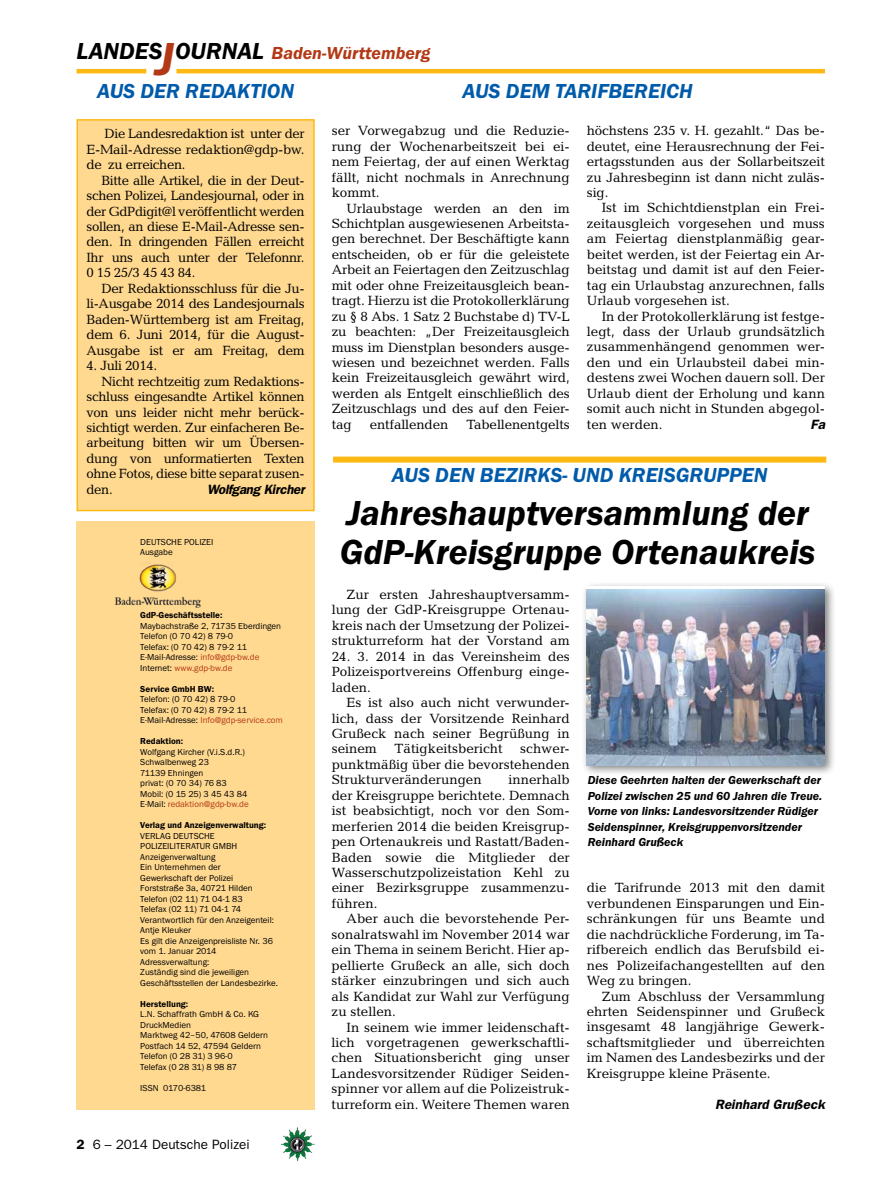
<style>
.page{position:relative;width:893px;height:1191px;background:#fff}
.page>*{position:absolute;margin:0;border:0;box-sizing:border-box;transform-origin:0 0}
.t1{font:italic 600 36px/39px "Franklin Gothic Itc T";color:#000}
.t2{font:italic 600 21px "Franklin Gothic Itc T";color:#005baa}
.t3{font:italic 600 18px "Franklin Gothic Itc T";color:#b33916}
.t4{font:13.5px/15.5px "Candida";color:#000;text-align:justify}
.t5{font:13.5px "Candida";letter-spacing:-.025em;color:#000}
.t6{font:13.5px "Franklin Gothic";color:#000}
.t7{font:italic 600 13.5px "Franklin Gothic";color:#000}
.t8{font:italic 600 13.5px "Franklin Gothic";letter-spacing:-.02em;color:#000}
.t9{font:italic 600 12px/15.5px "Franklin Gothic Itc T";color:#000}
.t10{font:9px/10.5px "Franklin Gothic Itc T";color:#000}
.t11{font:600 9px "Franklin Gothic Itc T";color:#000}
.s1{font-size:24px;color:#000}
.s2{font-size:48px}
.s3{color:#b33916}
.s4{font-weight:600}
</style>
<div class="page">
<hr style="left:77px;top:69px;width:69px;height:4px;background:#fdb913">
<hr style="left:176px;top:69px;width:649px;height:4px;background:#fdb913">
<img style="left:281px;top:1128px;width:16px;height:24px">
<div style="left:77px;top:521px;width:238px;height:589px;background:#ffd990"></div>
<img style="left:115px;top:564px;width:86px;height:44px">
<div style="left:77px;top:120px;width:237px;height:390px;background:#ffd990"></div>
<div style="left:77px;top:119px;width:238px;height:392px;border:2px solid #fdb913"></div>
<div style="left:333px;top:456px;width:493px;height:6px;background:#fdb913"></div>
<div style="left:582px;top:581px;width:254px;height:195px;background:#000;opacity:.5"></div>
<img style="left:587px;top:589px;width:238px;height:176px">
<h3 class="t3" style="left:77px;top:42px;width:356px"><span class="s1">LANDES</span><span class="s2">J</span><span class="s1">OURNAL</span> Baden-Württemberg</h3>
<h2 class="t2" style="left:97px;top:79px;width:14px">aus</h2>
<h2 class="t2" style="left:140px;top:79px;width:14px">der</h2>
<h2 class="t2" style="left:185px;top:79px;width:14px">reda</h2>
<h2 class="t2" style="left:237px;top:79px;width:44px">ktion</h2>
<h2 class="t2" style="left:463px;top:79px;width:232px">Aus dem Tarifbereich</h2>
<p class="t4" style="left:87px;top:126px;width:220px;text-indent:18px">Die Landesredaktion ist unter der E-Mail-Adresse redaktion@gdp-bw. de zu erreichen.</p>
<p class="t4" style="left:87px;top:172px;width:220px;text-indent:15px">Bitte alle Artikel, die in der Deut&shy;schen Polizei, Landesjournal, oder in der GdPdigit@l veröffentlicht werden sollen, an diese E-Mail-Adresse sen&shy;den. In dringenden Fällen erreicht Ihr uns auch unter der Telefonnr.<br>0 15 25/3 45 43 84.</p>
<p class="t4" style="left:87px;top:280px;width:220px;text-indent:15px">Der Redaktionsschluss für die Ju&shy;li-Ausgabe 2014 des Landesjournals Baden-Württemberg ist am Freitag, dem 6. Juni 2014, für die August-Ausgabe ist er am Freitag, dem</p>
<p class="t5" style="left:87px;top:358px;width:72px">4. Juli 2014.</p>
<p class="t5" style="left:101px;top:373px;width:205px">Nicht rechtzeitig zum Redaktions-</p>
<p class="t5" style="left:87px;top:389px;width:220px">schluss eingesandte Artikel können</p>
<p class="t5" style="left:87px;top:404px;width:220px">von uns leider nicht mehr berück-</p>
<p class="t5" style="left:87px;top:420px;width:220px">sichtigt werden. Zur einfacheren Be-</p>
<p class="t5" style="left:87px;top:435px;width:220px">arbeitung bitten wir um Übersen-</p>
<p class="t5" style="left:87px;top:450px;width:220px">dung von unformatierten Texten</p>
<p class="t5" style="left:87px;top:466px;width:220px">ohne Fotos, diese bitte separat zusen-</p>
<p class="t4" style="left:87px;top:481px;width:28px">den.</p>
<p class="t8" style="left:207px;top:481px;width:99px">Wolfgang Kircher</p>
<p class="t10" style="left:140px;top:536px;width:75px">DEUTSCHE POLIZEI<br>Ausgabe</p>
<p class="t11" style="left:140px;top:610px;width:84px">GdP-Geschäftsstelle:</p>
<p class="t10" style="left:140px;top:620px;width:142px">Maybachstraße 2, 71735 Eberdingen<br>Telefon (0 70 42) 8 79-0<br>Telefax: (0 70 42) 8 79-2 11<br>E-Mail-Adresse: <span class="s3">info@gdp-bw.de<br></span>Internet: <span class="s3">www.gdp-bw.de</span></p>
<p class="t11" style="left:140px;top:683px;width:75px">Service GmbH BW:</p>
<p class="t10" style="left:140px;top:694px;width:144px">Telefon: (0 70 42) 8 79-0<br>Telefax: (0 70 42) 8 79-2 11<br>E-Mail-Adresse: <span class="s3">Info@gdp-service.com</span></p>
<p class="t11" style="left:140px;top:736px;width:44px">Redaktion:</p>
<p class="t10" style="left:140px;top:746px;width:110px">Wolfgang Kircher (V.i.S.d.R.)<br>Schwalbenweg 23<br>71139 Ehningen<br>privat: (0 70 34) 76 83<br>Mobil: (0 15 25) 3 45 43 84<br>E-Mail: <span class="s3">redaktion@gdp-bw.de</span></p>
<p class="t11" style="left:140px;top:820px;width:127px">Verlag und Anzeigenverwaltung:</p>
<p class="t10" style="left:140px;top:830px;width:139px">VERLAG DEUTSCHE<br>POLIZEILITERATUR GMBH<br>Anzeigenverwaltung<br>Ein Unternehmen der<br>Gewerkschaft der Polizei<br>Forststraße 3a, 40721 Hilden<br>Telefon (02 11) 71 04-1 83<br>Telefax (02 11) 71 04-1 74<br>Verantwortlich für den Anzeigenteil:<br>Antje Kleuker<br>Es gilt die Anzeigenpreisliste Nr. 36 vom 1. Januar 2014<br>Adressverwaltung:<br>Zuständig sind die jeweiligen<br>Geschäftsstellen der Landesbezirke.</p>
<p class="t11" style="left:140px;top:998px;width:50px">Herstellung:</p>
<p class="t10" style="left:140px;top:1009px;width:129px">L.N. Schaffrath GmbH &amp; Co. KG<br>DruckMedien<br>Marktweg 42–50, 47608 Geldern<br>Postfach 14 52, 47594 Geldern<br>Telefon (0 28 31) 3 96-0<br>Telefax (0 28 31) 8 98 87</p>
<p class="t10" style="left:140px;top:1082px;width:67px">ISSN 0170-6381</p>
<p class="t6" style="left:77px;top:1136px;width:175px"><span class="s4">2</span> 6 – 2014 Deutsche Polizei</p>
<p class="t4" style="left:332px;top:123px;width:240px">ser Vorwegabzug und die Reduzie&shy;rung der Wochenarbeitszeit bei ei&shy;nem Feiertag, der auf einen Werktag fällt, nicht nochmals in Anrechnung kommt.</p>
<p class="t4" style="left:332px;top:200px;width:240px;text-indent:15px">Urlaubstage werden an den im Schichtplan ausgewiesenen Arbeitsta&shy;gen berechnet. Der Beschäftigte kann entscheiden, ob er für die geleistete Arbeit an Feiertagen den Zeitzuschlag mit oder ohne Freizeitausgleich bean&shy;tragt. Hierzu ist die Protokollerklärung zu § 8 Abs. 1 Satz 2 Buchstabe d) TV-L zu beachten: „Der Freizeitausgleich muss im Dienstplan besonders ausge&shy;wiesen und bezeichnet werden. Falls kein Freizeitausgleich gewährt wird, werden als Entgelt einschließlich des Zeitzuschlags und des auf den Feier&shy;tag</p>
<p class="t4" style="left:370px;top:416px;width:80px">entfallenden</p>
<p class="t4" style="left:466px;top:416px;width:105px">Tabellenentgelts</p>
<p class="t4" style="left:587px;top:123px;width:240px">höchstens 235 v. H. gezahlt.“ Das be&shy;deutet, eine Herausrechnung der Fei&shy;ertagsstunden aus der Sollarbeitszeit zu Jahresbeginn ist dann nicht zuläs&shy;sig.</p>
<p class="t4" style="left:587px;top:200px;width:240px;text-indent:15px">Ist im Schichtdienstplan ein Frei&shy;zeitausgleich vorgesehen und muss am Feiertag dienstplanmäßig gear&shy;beitet werden, ist der Feiertag ein Ar&shy;beitstag und damit ist auf den Feier&shy;tag ein Urlaubstag anzurechnen, falls Urlaub vorgesehen ist.</p>
<p class="t4" style="left:587px;top:308px;width:240px;text-indent:15px">In der Protokollerklärung ist festge&shy;legt, dass der Urlaub grundsätzlich zusammenhängend genommen wer&shy;den und ein Urlaubsteil dabei min&shy;destens zwei Wochen dauern soll. Der Urlaub dient der Erholung und kann somit auch nicht in Stunden abgegol&shy;ten werden.</p>
<p class="t7" style="left:810px;top:416px;width:16px">Fa</p>
<h2 class="t2" style="left:392px;top:463px;width:58px">Aus den</h2>
<h2 class="t2" style="left:480px;top:463px;width:107px">Bezir ks- und</h2>
<h2 class="t2" style="left:619px;top:463px;width:137px">Kreisgruppen</h2>
<h1 class="t1" style="left:340px;top:493px;width:477px">Jahreshauptversammlung der<br>GdP-Kreisgruppe Ortenaukreis</h1>
<p class="t4" style="left:332px;top:586px;width:240px;text-indent:15px">Zur ersten Jahreshauptversamm&shy;lung der GdP-Kreisgruppe Ortenau&shy;kreis nach der Umsetzung der Polizei&shy;strukturreform hat der Vorstand am</p>
<p class="t4" style="left:332px;top:648px;width:240px">24. 3. 2014 in das Vereinsheim des Polizeisportvereins Offenburg einge&shy;laden.</p>
<p class="t4" style="left:332px;top:695px;width:240px;text-indent:15px">Es ist also auch nicht verwunder&shy;lich, dass der Vorsitzende Reinhard Grußeck nach seiner Begrüßung in seinem</p>
<p class="t4" style="left:332px;top:741px;width:240px;text-indent:189px">schwer&shy;punktmäßig über die bevorstehenden Strukturveränderungen</p>
<p class="t4" style="left:395px;top:741px;width:110px">Tätigkeitsbericht</p>
<p class="t4" style="left:332px;top:772px;width:240px;text-indent:177px">innerhalb der Kreisgruppe berichtete. Demnach ist beabsichtigt, noch vor den Som&shy;merferien 2014 die beiden Kreisgrup&shy;pen Ortenaukreis und Rastatt/Baden-Baden sowie die Mitglieder der Wasserschutzpolizeistation Kehl zu einer Bezirksgruppe zusammenzu&shy;führen.</p>
<p class="t4" style="left:332px;top:911px;width:240px;text-indent:15px">Aber auch die bevorstehende Per&shy;sonalratswahl im November 2014 war ein Thema in seinem Bericht. Hier ap&shy;pellierte Grußeck an alle, sich doch stärker einzubringen und sich auch als Kandidat zur Wahl zur Verfügung zu stellen.</p>
<p class="t4" style="left:332px;top:1019px;width:240px;text-indent:15px">In seinem wie immer leidenschaft&shy;lich vorgetragenen gewerkschaftli&shy;chen Situationsbericht ging unser Landesvorsitzender Rüdiger Seiden&shy;spinner vor allem auf die Polizeistruk&shy;turreform ein. Weitere Themen waren</p>
<p class="t9" style="left:588px;top:772px;width:236px">Diese Geehrten halten der Gewerkschaft der Polizei zwischen 25 und 60 Jahren die Treue.<br>Vorne von links: Landesvorsitzender Rüdiger Seidenspinner, Kreisgruppenvorsitzender Reinhard Grußeck</p>
<p class="t4" style="left:587px;top:880px;width:240px">die Tarifrunde 2013 mit den damit verbundenen Einsparungen und Ein&shy;schränkungen für uns Beamte und die nachdrückliche Forderung, im Ta&shy;rifbereich endlich das Berufsbild ei&shy;nes Polizeifachangestellten auf den Weg zu bringen.</p>
<p class="t4" style="left:587px;top:988px;width:240px;text-indent:15px">Zum Abschluss der Versammlung ehrten Seidenspinner und Grußeck insgesamt 48 langjährige Gewerk&shy;schaftsmitglieder und überreichten im Namen des Landesbezirks und der Kreisgruppe kleine Präsente.</p>
<p class="t7" style="left:715px;top:1096px;width:111px">Reinhard Grußeck</p>
</div>
